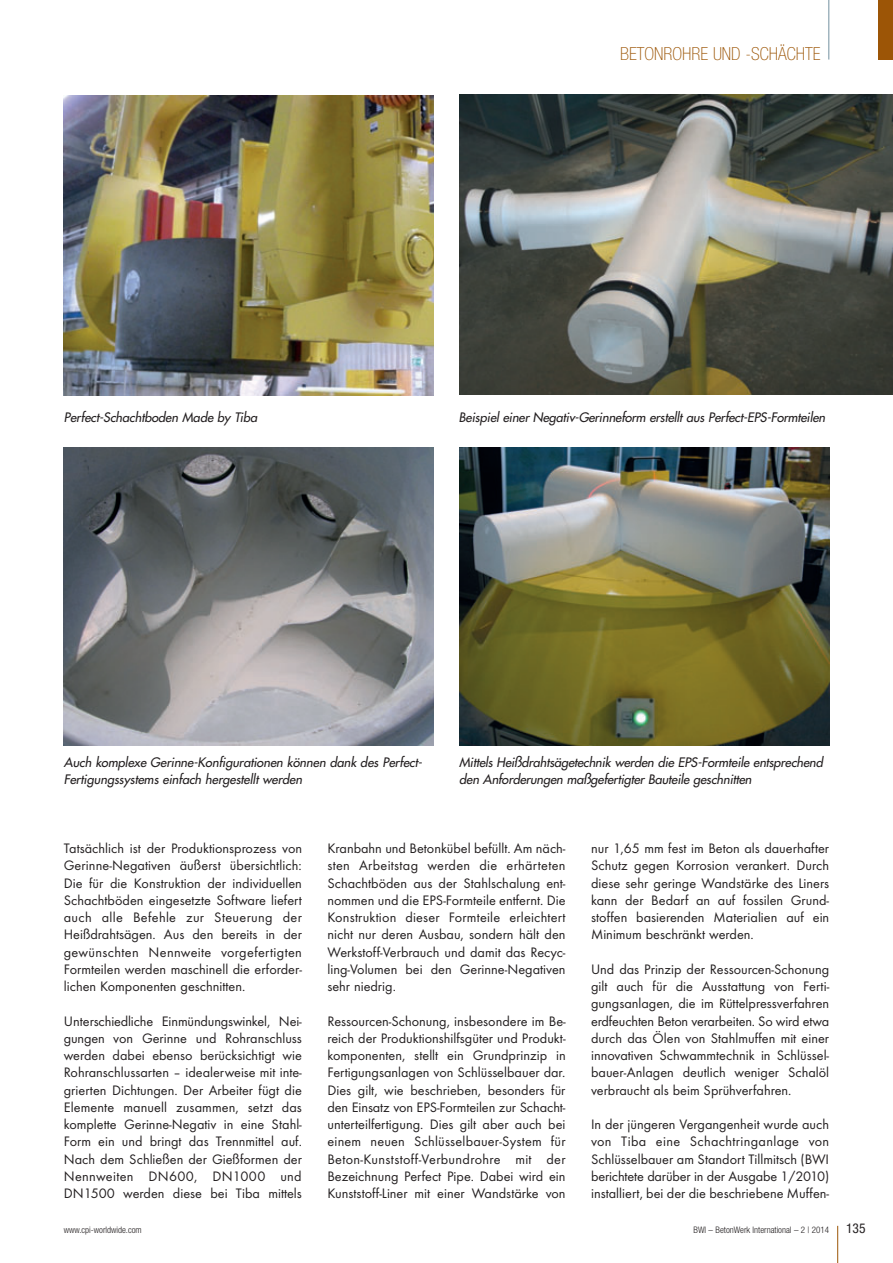
<style>
.page{position:relative;width:893px;height:1263px;background:#fff}
.page>*{position:absolute;margin:0;border:0;box-sizing:border-box;transform-origin:0 0}
.t1{font:100 condensed 18px "Helvetica Neue";color:#9c5506}
.t2{font:14.25px/17.2px "Futura T";color:#231f20;text-align:justify}
.t3{font:condensed 13.5px "Helvetica Neue";color:#231f20}
.t4{font:italic 12.75px/17.2px "Futura";letter-spacing:-.005em;color:#231f20}
.t5{font:300 condensed 9px "Helvetica Neue";color:#231f20}
</style>
<div class="page">
<hr style="left:837px;top:1226px;width:1px;height:37px;background:#9c5506">
<hr style="left:828px;top:0;width:1px;height:60px;background:#73909f">
<div style="left:878px;top:0;width:15px;height:60px;background:#9c5506"></div>
<img style="left:64px;top:96px;width:370px;height:299px">
<img style="left:459px;top:95px;width:434px;height:300px">
<img style="left:64px;top:448px;width:370px;height:297px">
<img style="left:459px;top:448px;width:370px;height:297px">
<p class="t1" style="left:620px;top:43px;width:202px">BETONROHRE UND -SCHÄCHTE</p>
<p class="t4" style="left:64px;top:408px;width:198px">Perfect-Schachtboden Made by Tiba</p>
<p class="t4" style="left:459px;top:408px;width:370px">Beispiel einer Negativ-Gerinneform erstellt aus Perfect-EPS-Formteilen</p>
<p class="t4" style="left:64px;top:753px;width:362px">Auch komplexe Gerinne-Konfigurationen können dank des Perfect-<br>Fertigungssystems einfach hergestellt werden</p>
<p class="t4" style="left:459px;top:753px;width:368px">Mittels Heißdrahtsägetechnik werden die EPS-Formteile entsprechend den Anforderungen maßgefertigter Bauteile geschnitten</p>
<p class="t2" style="left:64px;top:840px;width:240px">Tatsächlich ist der Produktionsprozess von Gerinne-Negativen äußerst übersichtlich:<br>Die für die Konstruktion der individuellen Schachtböden eingesetzte Software liefert auch alle Befehle zur Steuerung der Heißdrahtsägen. Aus den bereits in der gewünschten Nennweite vorgefertigten Formteilen werden maschinell die erforder&shy;lichen Komponenten geschnitten.</p>
<p class="t2" style="left:64px;top:1012px;width:240px">Unter schied liche Einmündungswinkel, Nei - gung en von Gerinne und Rohranschluss werden dabei ebenso berücksichtigt wie Rohran schlussarten – idealerweise mit inte&shy;grierten Dichtungen. Der Arbeiter fügt die Elemente manuell zusammen, setzt das komplette Gerinne-Negativ in eine Stahl-Form ein und bringt das Trennmittel auf.<br>Nach dem Schließen der Gießformen der Nennweiten DN600, DN1000 und DN1500 werden diese bei Tiba mittels</p>
<p class="t2" style="left:327px;top:840px;width:240px">Kranbahn und Betonkübel befüllt. Am näch&shy;sten Arbeitstag werden die erhärteten Schachtböden aus der Stahlschalung ent&shy;nommen und die EPS-Formteile entfernt. Die Konstruktion dieser Formteile erleichtert nicht nur deren Ausbau, sondern hält den Werkstoff-Verbrauch und damit das Recyc - ling-Volumen bei den Gerinne-Negativen sehr niedrig.</p>
<p class="t2" style="left:327px;top:1012px;width:240px">Ressourcen-Schonung, insbesondere im Be - reich der Produktionshilfsgüter und Produkt - komponenten, stellt ein Grundprinzip in Fertigungsanlagen von Schlüsselbauer dar.<br>Dies gilt, wie beschrieben, besonders für den Einsatz von EPS-Formteilen zur Schacht - unterteilfertigung. Dies gilt aber auch bei einem neuen Schlüsselbauer-System für Beton-Kunststoff-Verbundrohre mit der Bezeichnung Perfect Pipe. Dabei wird ein Kunststoff-Liner mit einer Wandstärke von</p>
<p class="t2" style="left:591px;top:840px;width:240px">nur 1,65 mm fest im Beton als dauerhafter Schutz gegen Korrosion verankert. Durch diese sehr geringe Wandstärke des Liners kann der Bedarf an auf fossilen Grund - stoffen basierenden Materialien auf ein Minimum beschränkt werden.</p>
<p class="t2" style="left:591px;top:960px;width:240px">Und das Prinzip der Ressourcen-Schonung gilt auch für die Ausstattung von Ferti - gungsanlagen, die im Rüttelpressverfahren erdfeuchten Beton verarbeiten. So wird etwa durch das Ölen von Stahlmuffen mit einer innovativen Schwammtechnik in Schlüssel - bauer-Anlagen deutlich weniger Schalöl verbraucht als beim Sprühverfahren.</p>
<p class="t2" style="left:591px;top:1116px;width:240px">In der jüngeren Vergangenheit wurde auch von Tiba eine Schachtringanlage von Schlüssel bauer am Standort Tillmitsch (BWI berichtete darüber in der Ausgabe 1/2010) installiert, bei der die beschriebene Muffen-</p>
<p class="t5" style="left:64px;top:1224px;width:79px">www.cpi-worldwide.com</p>
<p class="t5" style="left:694px;top:1224px;width:137px">BWI – BetonWerk International – 2 | 2014</p>
<p class="t3" style="left:846px;top:1220px;width:21px">135</p>
</div>
